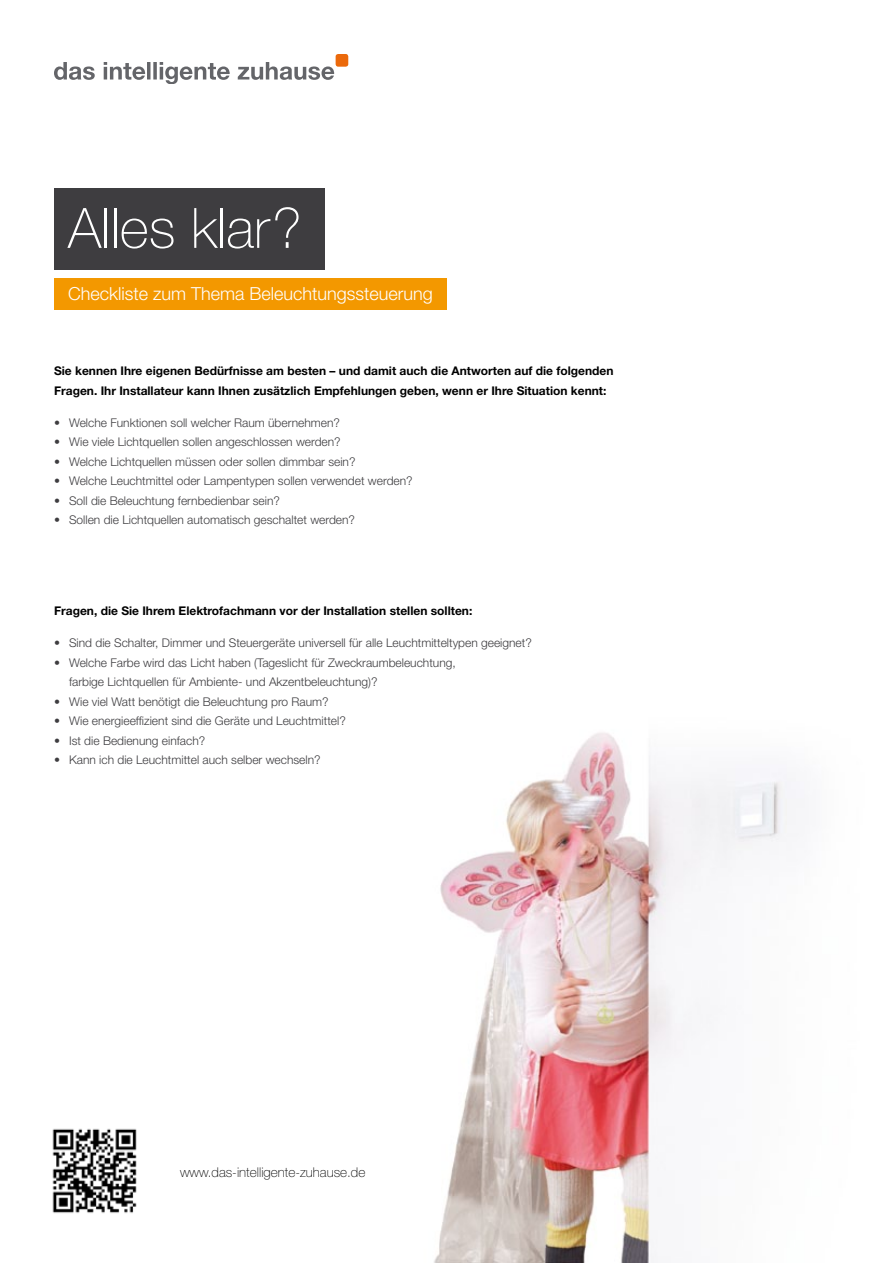
<style>
.page{position:relative;width:893px;height:1263px;background:#fff}
.page>*{position:absolute;margin:0;border:0;box-sizing:border-box;transform-origin:0 0}
.t1{font:100 55.65px "Helvetica Neue";color:#fff}
.t2{font:300 18px "Helvetica Neue";color:#fff}
.t3{font:100 13.5px "Helvetica Neue";color:#000}
.t4{font:300 12px/19.5px "Helvetica Neue";color:#3e3d40}
.t5{font:700 12px/19.5px "Helvetica Neue";color:#000}
</style>
<div class="page">
<img style="left:434px;top:732px;width:362px;height:531px">
<div style="left:54px;top:278px;width:392px;height:32px;background:#f39800"></div>
<div style="left:54px;top:188px;width:270px;height:82px;background:#3e3d40"></div>
<svg style="left:54px;top:62px;width:280px;height:22px"></svg>
<div style="left:336px;top:54px;width:12px;height:13px;background:#eb690b;border-radius:3px"></div>
<img style="left:52px;top:1128px;width:85px;height:85px">
<h1 class="t1" style="left:68px;top:196px;width:235px">Alles klar?</h1>
<h2 class="t2" style="left:68px;top:282px;width:366px">Checkliste zum Thema Beleuchtungssteuerung</h2>
<p class="t5" style="left:54px;top:361px;width:561px">Sie kennen Ihre eigenen Bedürfnisse am besten – und damit auch die Antworten auf die folgenden<br>Fragen. Ihr Installateur kann Ihnen zusätzlich Empfehlungen geben, wenn er Ihre Situation kennt:</p>
<p class="t4" style="left:54px;top:413px;width:287px">• Welche Funktionen soll welcher Raum übernehmen?</p>
<p class="t4" style="left:54px;top:432px;width:288px">• Wie viele Lichtquellen sollen angeschlossen werden?</p>
<p class="t4" style="left:54px;top:452px;width:303px">• Welche Lichtquellen müssen oder sollen dimmbar sein?</p>
<p class="t4" style="left:54px;top:471px;width:360px">• Welche Leuchtmittel oder Lampentypen sollen verwendet werden?</p>
<p class="t4" style="left:54px;top:491px;width:227px">• Soll die Beleuchtung fernbedienbar sein?</p>
<p class="t4" style="left:54px;top:510px;width:303px">• Sollen die Lichtquellen automatisch geschaltet werden?</p>
<p class="t5" style="left:54px;top:601px;width:420px">Fragen, die Sie Ihrem Elektrofachmann vor der Installation stellen sollten:</p>
<p class="t4" style="left:54px;top:633px;width:479px">• Sind die Schalter, Dimmer und Steuergeräte universell für alle Leuchtmitteltypen geeignet?</p>
<p class="t4" style="left:69px;top:653px;width:388px;text-indent:-15px">• Welche Farbe wird das Licht haben (Tageslicht für Zweckraumbeleuchtung, farbige Lichtquellen für Ambiente- und Akzentbeleuchtung)?</p>
<p class="t4" style="left:54px;top:692px;width:276px">• Wie viel Watt benötigt die Beleuchtung pro Raum?</p>
<p class="t4" style="left:54px;top:711px;width:293px">• Wie energieeffizient sind die Geräte und Leuchtmittel?</p>
<p class="t4" style="left:54px;top:731px;width:153px">• Ist die Bedienung einfach?</p>
<p class="t4" style="left:54px;top:750px;width:268px">• Kann ich die Leuchtmittel auch selber wechseln?</p>
<p class="t3" style="left:180px;top:1164px;width:187px">www.das-intelligente-zuhause.de</p>
</div>
